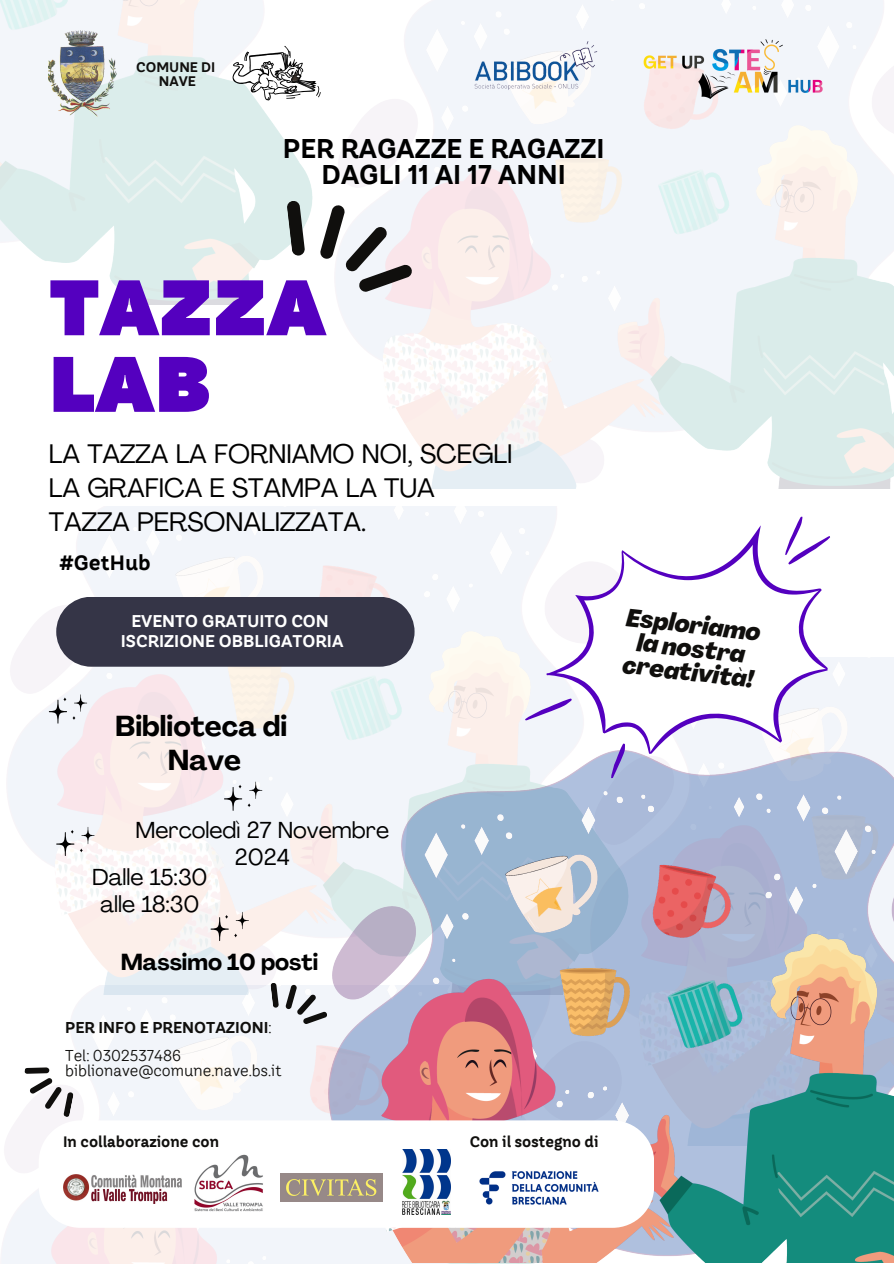
<style>
.page{position:relative;width:894px;height:1264px;background:#fff}
.page>*{position:absolute;margin:0;border:0;box-sizing:border-box;transform-origin:0 0}
.t1{font:800 78.45px/76.5px "TT Hazelnuts";color:#5400bf}
.t2{font:700 28.35px/34px "Agrandir";color:#000;text-align:center}
.t3{font:700 27px/25.8px "TT Hazelnuts";color:#000;text-align:center}
.t4{font:26.55px/33.8px "Agrandir";color:#000}
.t5{font:italic 800 24.6px/23.7px "Agrandir";color:#100f0d;text-align:center}
.t6{font:22.8px/27.3px "Agrandir";color:#000;text-align:center}
.t7{font:700 22.8px "Agrandir";color:#000}
.t8{font:700 20.7px "TT Hazelnuts";color:#000}
.t9{font:700 16.95px/20.2px "TT Hazelnuts";color:#fff;text-align:center}
.t10{font:15.6px "TT Hazelnuts";color:#100f0d}
.t11{font:700 15.6px "TT Hazelnuts";color:#100f0d}
.t12{font:700 15px "TT Hazelnuts";color:#100f0d}
.t13{font:700 13.8px "TT Hazelnuts";color:#100f0d}
.s1{font-weight:400}
</style>
<div class="page">
<img style="left:0;top:0;width:313px;height:305px">
<img style="left:1px;top:994px;width:597px;height:269px">
<img style="left:7px;top:506px;width:550px;height:488px">
<img style="left:336px;top:0;width:557px;height:488px">
<img style="left:328px;top:750px;width:565px;height:512px">
<img style="left:49px;top:27px;width:67px;height:89px">
<div style="left:56px;top:596px;width:358px;height:70px;background:#353547"></div>
<svg style="left:529px;top:518px;width:313px;height:257px"></svg>
<svg style="left:779px;top:516px;width:54px;height:48px"></svg>
<svg style="left:523px;top:698px;width:50px;height:22px"></svg>
<svg style="left:606px;top:743px;width:23px;height:35px"></svg>
<div style="left:39px;top:1120px;width:615px;height:107px;background:#fff;border-radius:42px"></div>
<svg style="left:270px;top:982px;width:58px;height:42px"></svg>
<svg style="left:24px;top:1063px;width:50px;height:54px"></svg>
<img style="left:63px;top:1174px;width:118px;height:29px">
<img style="left:194px;top:1154px;width:69px;height:58px">
<img style="left:402px;top:1149px;width:48px;height:65px">
<img style="left:479px;top:1171px;width:120px;height:34px">
<img style="left:280px;top:1173px;width:102px;height:28px">
<img style="left:642px;top:36px;width:198px;height:71px">
<svg style="left:286px;top:200px;width:19px;height:56px"></svg>
<svg style="left:320px;top:204px;width:94px;height:88px"></svg>
<svg style="left:49px;top:694px;width:38px;height:29px"></svg>
<svg style="left:80px;top:826px;width:14px;height:26px"></svg>
<svg style="left:56px;top:829px;width:18px;height:27px"></svg>
<svg style="left:210px;top:911px;width:39px;height:30px"></svg>
<svg style="left:224px;top:781px;width:38px;height:29px"></svg>
<img style="left:462px;top:35px;width:137px;height:68px">
<img style="left:227px;top:42px;width:94px;height:65px">
<p class="t13" style="left:136px;top:59px;width:80px">COMUNE DI</p>
<p class="t13" style="left:159px;top:72px;width:38px">NAVE</p>
<p class="t3" style="left:283px;top:135px;width:323px">PER RAGAZZE E RAGAZZI<br>DAGLI 11 AI 17 ANNI</p>
<p class="t1" style="left:49px;top:269px;width:278px">TAZZA<br>LAB</p>
<p class="t4" style="left:49px;top:440px;width:465px">LA TAZZA LA FORNIAMO NOI, SCEGLI<br>LA GRAFICA E STAMPA LA TUA<br>TAZZA PERSONALIZZATA.</p>
<p class="t8" style="left:60px;top:549px;width:93px">#GetHub</p>
<p class="t9" style="left:121px;top:611px;width:224px">EVENTO GRATUITO CON<br>ISCRIZIONE OBBLIGATORIA</p>
<p class="t2" style="left:115px;top:712px;width:173px">Biblioteca di<br>Nave</p>
<h5 class="t6" style="left:135px;top:818px;width:255px">Mercoledì 27 Novembre<br>2024</h5>
<p class="t6" style="left:92px;top:865px;width:117px">Dalle 15:30 alle 18:30</p>
<p class="t7" style="left:121px;top:952px;width:199px">Massimo 10 posti</p>
<p class="t11" style="left:65px;top:1017px;width:208px">PER INFO E PRENOTAZIONI<span class="s1">:</span></p>
<p class="t10" style="left:65px;top:1045px;width:117px">Tel: 0302537486</p>
<p class="t10" style="left:65px;top:1060px;width:218px">biblionave@comune.nave.bs.it</p>
<h3 class="t12" style="left:63px;top:1132px;width:157px">In collaborazione con</h3>
<p class="t12" style="left:469px;top:1132px;width:130px">Con il sostegno di</p>
<h5 class="t5" style="left:627px;top:608px;width:136px;rotate:6deg">Esploriamo la nostra creatività!</h5>
</div>
